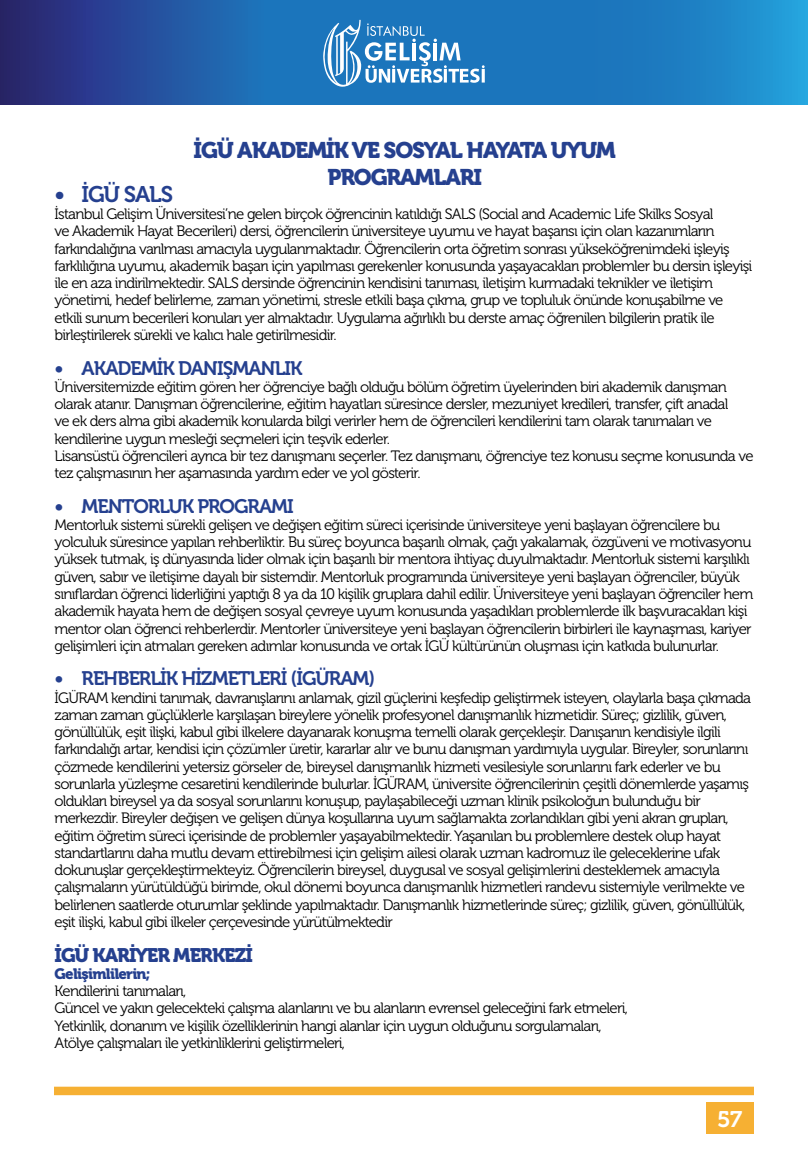
<style>
.page{position:relative;width:808px;height:1149px;background:#fff}
.page>*{position:absolute;margin:0;border:0;box-sizing:border-box;transform-origin:0 0}
.t1{font:22.5px/27px "Museo 900";letter-spacing:-.05em;color:#25408f;text-align:center}
.t2{font:22.5px "Museo 700";letter-spacing:-.05em;color:#25408f}
.t3{font:22.5px "Museo 700";color:#fff}
.t4{font:19.5px "Museo 700";letter-spacing:-.05em;color:#25408f}
.t5{font:19.5px "Museo 900";letter-spacing:-.05em;color:#25408f}
.t6{font:15px/17.2px "Museo 300";letter-spacing:-.05em;color:#000}
.t7{font:15px "Museo 900";letter-spacing:-.05em;color:#25408f}
</style>
<div class="page">
<svg style="left:0;top:0;width:808px;height:104px"></svg>
<div style="left:54px;top:1086px;width:700px;height:8px;background:#f6b033"></div>
<div style="left:706px;top:1101px;width:47px;height:32px;background:#f6b033"></div>
<svg style="left:320px;top:20px;width:165px;height:68px"></svg>
<h1 class="t1" style="left:194px;top:136px;width:424px">İGÜ AKADEMİK VE SOSYAL HAYATA UYUM<br>PROGRAMLARI</h1>
<h1 class="t2" style="left:55px;top:181px;width:120px">• İGÜ SALS</h1>
<p class="t6" style="left:55px;top:205px;width:699px">İstanbul Gelişim Üniversitesi’ne gelen birçok öğrencinin katıldığı SALS (Social and Academic Life Skilks Sosyal<br>ve Akademik Hayat Becerileri) dersi, öğrencilerin üniversiteye uyumu ve hayat başarısı için olan kazanımların farkındalığına varılması amacıyla uygulanmaktadır. Öğrencilerin orta öğretim sonrası yükseköğrenimdeki işleyiş farklılığına uyumu, akademik başarı için yapılması gerekenler konusunda yaşayacakları problemler bu dersin işleyişi ile en aza indirilmektedir. SALS dersinde öğrencinin kendisini tanıması, iletişim kurmadaki teknikler ve iletişim yönetimi, hedef belirleme, zaman yönetimi, stresle etkili başa çıkma, grup ve topluluk önünde konuşabilme ve etkili sunum becerileri konuları yer almaktadır. Uygulama ağırlıklı bu derste amaç öğrenilen bilgilerin pratik ile birleştirilerek sürekli ve kalıcı hale getirilmesidir.</p>
<h2 class="t4" style="left:55px;top:357px;width:249px">• AKADEMİK DANIŞMANLIK</h2>
<p class="t6" style="left:55px;top:378px;width:700px">Üniversitemizde eğitim gören her öğrenciye bağlı olduğu bölüm öğretim üyelerinden biri akademik danışman olarak atanır. Danışman öğrencilerine, eğitim hayatları süresince dersler, mezuniyet kredileri, transfer, çift anadal<br>ve ek ders alma gibi akademik konularda bilgi verirler hem de öğrencileri kendilerini tam olarak tanımaları ve kendilerine uygun mesleği seçmeleri için teşvik ederler.<br>Lisansüstü öğrencileri ayrıca bir tez danışmanı seçerler. Tez danışmanı, öğrenciye tez konusu seçme konusunda ve tez çalışmasının her aşamasında yardım eder ve yol gösterir.</p>
<h2 class="t4" style="left:55px;top:495px;width:241px">• MENTORLUK PROGRAMI</h2>
<p class="t6" style="left:55px;top:516px;width:700px">Mentorluk sistemi sürekli gelişen ve değişen eğitim süreci içerisinde üniversiteye yeni başlayan öğrencilere bu yolculuk süresince yapılan rehberliktir. Bu süreç boyunca başarılı olmak, çağı yakalamak, özgüveni ve motivasyonu yüksek tutmak, iş dünyasında lider olmak için başarılı bir mentora ihtiyaç duyulmaktadır. Mentorluk sistemi karşılıklı güven, sabır ve iletişime dayalı bir sistemdir. Mentorluk programında üniversiteye yeni başlayan öğrenciler, büyük sınıflardan öğrenci liderliğini yaptığı 8 ya da 10 kişilik gruplara dahil edilir. Üniversiteye yeni başlayan öğrenciler hem akademik hayata hem de değişen sosyal çevreye uyum konusunda yaşadıkları problemlerde ilk başvuracakları kişi mentor olan öğrenci rehberlerdir. Mentorler üniversiteye yeni başlayan öğrencilerin birbirleri ile kaynaşması, kariyer gelişimleri için atmaları gereken adımlar konusunda ve ortak İGÜ kültürünün oluşması için katkıda bulunurlar.</p>
<h2 class="t4" style="left:55px;top:667px;width:322px">• REHBERLİK HİZMETLERİ (İGÜRAM)</h2>
<p class="t6" style="left:55px;top:688px;width:698px">İGÜRAM kendini tanımak, davranışlarını anlamak, gizil güçlerini keşfedip geliştirmek isteyen, olaylarla başa çıkmada zaman zaman güçlüklerle karşılaşan bireylere yönelik profesyonel danışmanlık hizmetidir. Süreç; gizlilik, güven, gönüllülük, eşit ilişki, kabul gibi ilkelere dayanarak konuşma temelli olarak gerçekleşir. Danışanın kendisiyle ilgili farkındalığı artar, kendisi için çözümler üretir, kararlar alır ve bunu danışman yardımıyla uygular. Bireyler, sorunlarını çözmede kendilerini yetersiz görseler de, bireysel danışmanlık hizmeti vesilesiyle sorunlarını fark ederler ve bu sorunlarla yüzleşme cesaretini kendilerinde bulurlar. İGÜRAM, üniversite öğrencilerinin çeşitli dönemlerde yaşamış oldukları bireysel ya da sosyal sorunlarını konuşup, paylaşabileceği uzman klinik psikoloğun bulunduğu bir merkezdir. Bireyler değişen ve gelişen dünya koşullarına uyum sağlamakta zorlandıkları gibi yeni akran grupları, eğitim öğretim süreci içerisinde de problemler yaşayabilmektedir. Yaşanılan bu problemlere destek olup hayat standartlarını daha mutlu devam ettirebilmesi için gelişim ailesi olarak uzman kadromuz ile geleceklerine ufak dokunuşlar gerçekleştirmekteyiz. Öğrencilerin bireysel, duygusal ve sosyal gelişimlerini desteklemek amacıyla çalışmaların yürütüldüğü birimde, okul dönemi boyunca danışmanlık hizmetleri randevu sistemiyle verilmekte ve belirlenen saatlerde oturumlar şeklinde yapılmaktadır. Danışmanlık hizmetlerinde süreç; gizlilik, güven, gönüllülük, eşit ilişki, kabul gibi ilkeler çerçevesinde yürütülmektedir</p>
<h2 class="t5" style="left:55px;top:943px;width:200px">İGÜ KARİYER MERKEZİ</h2>
<p class="t7" style="left:55px;top:964px;width:98px">Gelişimlilerin;</p>
<p class="t6" style="left:55px;top:982px;width:575px">Kendilerini tanımaları,<br>Güncel ve yakın gelecekteki çalışma alanlarını ve bu alanların evrensel geleceğini fark etmeleri, Yetkinlik, donanım ve kişilik özelliklerinin hangi alanlar için uygun olduğunu sorgulamaları, Atölye çalışmaları ile yetkinliklerini geliştirmeleri,</p>
<h1 class="t3" style="left:717px;top:1105px;width:27px">57</h1>
</div>
